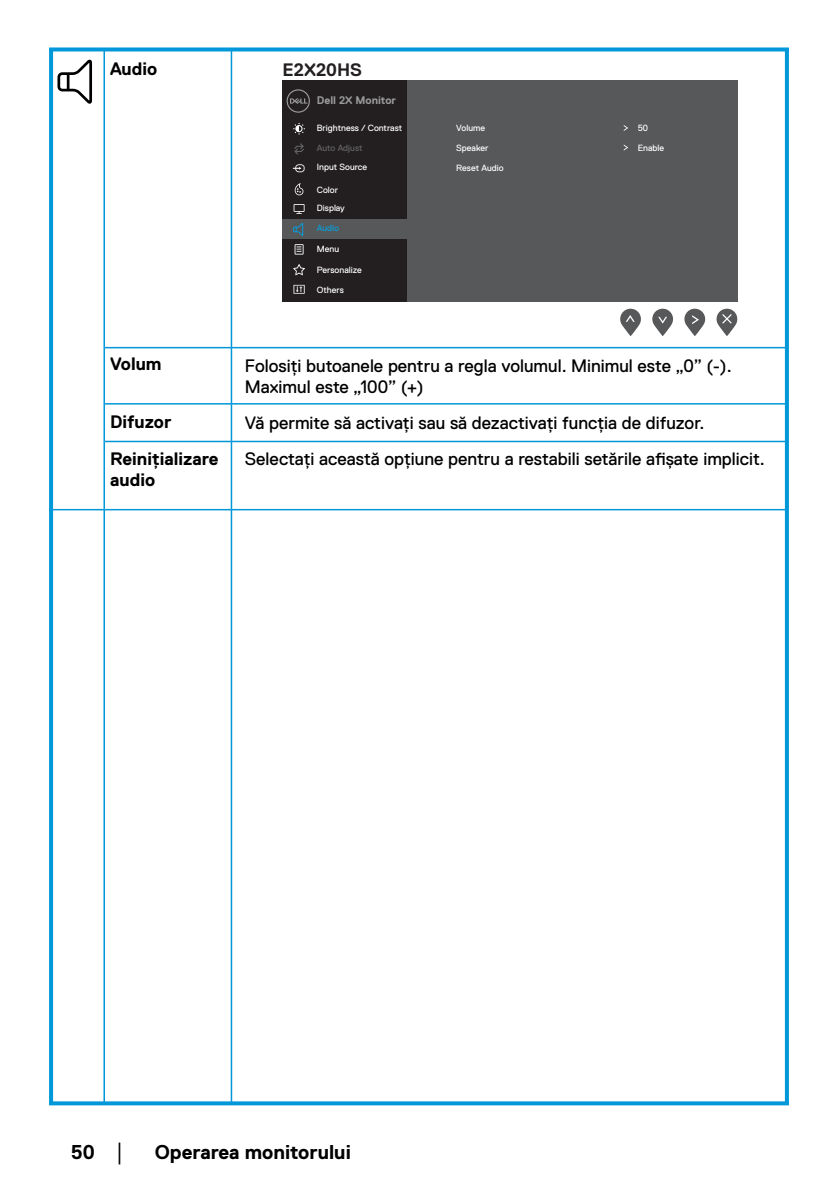
<style>
.page{position:relative;width:840px;height:1191px;background:#fff}
.page>*{position:absolute;margin:0;border:0;box-sizing:border-box;transform-origin:0 0}
.t1{font:700 20px "Dell Replica";color:#000}
.t2{font:18px/21.6px "Dell Replica";color:#000}
.t3{font:700 18px/21.6px "Dell Replica";color:#000}
.t4{font:700 18px "Dell Replica";color:#231f20}
.t5{font:700 11px "Dell Replica";color:#9b9b9b}
.t6{font:9px/18.4px "Dell Replica";color:#fff}
.t7{font:9px "Dell Replica";color:#646464}
.t8{font:9px "Dell Replica";color:#069edb}
.s1{font-family:"Arial";font-weight:400;font-size:18px}
</style>
<div class="page">
<svg style="left:784px;top:51px;width:4px;height:1050px;fill:#0098d9"></svg>
<svg style="left:49px;top:51px;width:4px;height:1050px;fill:#0098d9"></svg>
<svg style="left:49px;top:47px;width:739px;height:4px;fill:#0098d9"></svg>
<svg style="left:49px;top:1101px;width:739px;height:4px;fill:#0098d9"></svg>
<hr style="left:103px;top:48px;width:2px;height:1054px;background:#0098d9">
<hr style="left:230px;top:50px;width:2px;height:1053px;background:#0098d9">
<hr style="left:105px;top:347px;width:681px;height:1px;background:#0098d9">
<hr style="left:105px;top:403px;width:681px;height:1px;background:#0098d9">
<hr style="left:105px;top:441px;width:681px;height:1px;background:#0098d9">
<hr style="left:50px;top:509px;width:737px;height:1px;background:#0098d9">
<svg style="left:57px;top:59px;width:35px;height:45px"></svg>
<div style="left:282px;top:80px;width:455px;height:222px;background:#57585a"></div>
<div style="left:282px;top:80px;width:125px;height:222px;background:#231f20"></div>
<div style="left:282px;top:219px;width:125px;height:20px;background:#57585a"></div>
<svg style="left:286px;top:89px;width:24px;height:24px"></svg>
<svg style="left:293px;top:123px;width:12px;height:12px"></svg>
<svg style="left:294px;top:143px;width:10px;height:11px"></svg>
<svg style="left:294px;top:183px;width:9px;height:12px"></svg>
<svg style="left:293px;top:204px;width:11px;height:10px"></svg>
<svg style="left:294px;top:244px;width:9px;height:10px"></svg>
<svg style="left:293px;top:264px;width:12px;height:11px"></svg>
<svg style="left:293px;top:285px;width:11px;height:9px"></svg>
<svg style="left:293px;top:164px;width:11px;height:8px"></svg>
<svg style="left:293px;top:223px;width:10px;height:13px"></svg>
<svg style="left:623px;top:125px;width:5px;height:6px"></svg>
<svg style="left:623px;top:144px;width:5px;height:7px"></svg>
<svg style="left:684px;top:309px;width:20px;height:27px"></svg>
<svg style="left:716px;top:309px;width:20px;height:27px"></svg>
<svg style="left:652px;top:309px;width:20px;height:27px"></svg>
<svg style="left:620px;top:309px;width:20px;height:27px"></svg>
<p class="t3" style="left:110px;top:58px;width:49px">Audio</p>
<p class="t4" style="left:282px;top:60px;width:81px">E2X20HS</p>
<p class="t5" style="left:317px;top:94px;width:81px">Dell 2X Monitor</p>
<p class="t6" style="left:317px;top:118px;width:87px">Brightness / Contrast</p>
<p class="t7" style="left:317px;top:143px;width:47px">Auto Adjust</p>
<p class="t6" style="left:317px;top:158px;width:52px">Input Source</p>
<p class="t6" style="left:317px;top:180px;width:29px">Color<br>Display</p>
<p class="t6" style="left:317px;top:240px;width:24px">Menu</p>
<p class="t8" style="left:317px;top:223px;width:24px">Audio</p>
<p class="t6" style="left:317px;top:261px;width:46px;line-height:19.2px">Personalize<br>Others</p>
<p class="t6" style="left:456px;top:119px;width:30px">Volume</p>
<p class="t6" style="left:637px;top:119px;width:12px">50</p>
<p class="t6" style="left:456px;top:138px;width:34px">Speaker</p>
<p class="t6" style="left:456px;top:158px;width:49px">Reset Audio</p>
<p class="t6" style="left:637px;top:138px;width:28px">Enable</p>
<p class="t3" style="left:110px;top:353px;width:53px">Volum</p>
<p class="t2" style="left:245px;top:354px;width:488px">Folosiți butoanele pentru a regla volumul. Minimul este „0” (-).<br>Maximul este „100” (+)</p>
<p class="t3" style="left:110px;top:411px;width:63px">Difuzor</p>
<p class="t2" style="left:245px;top:412px;width:461px">Vă permite să activați sau să dezactivați funcția de difuzor.</p>
<p class="t3" style="left:110px;top:447px;width:110px">Reinițializare audio</p>
<p class="t2" style="left:245px;top:447px;width:521px">Selectați această opțiune pentru a restabili setările afișate implicit.</p>
<p class="t1" style="left:71px;top:1141px;width:57px">50 <span class="s1">│</span></p>
<p class="t1" style="left:155px;top:1141px;width:197px">Operarea monitorului</p>
</div>
